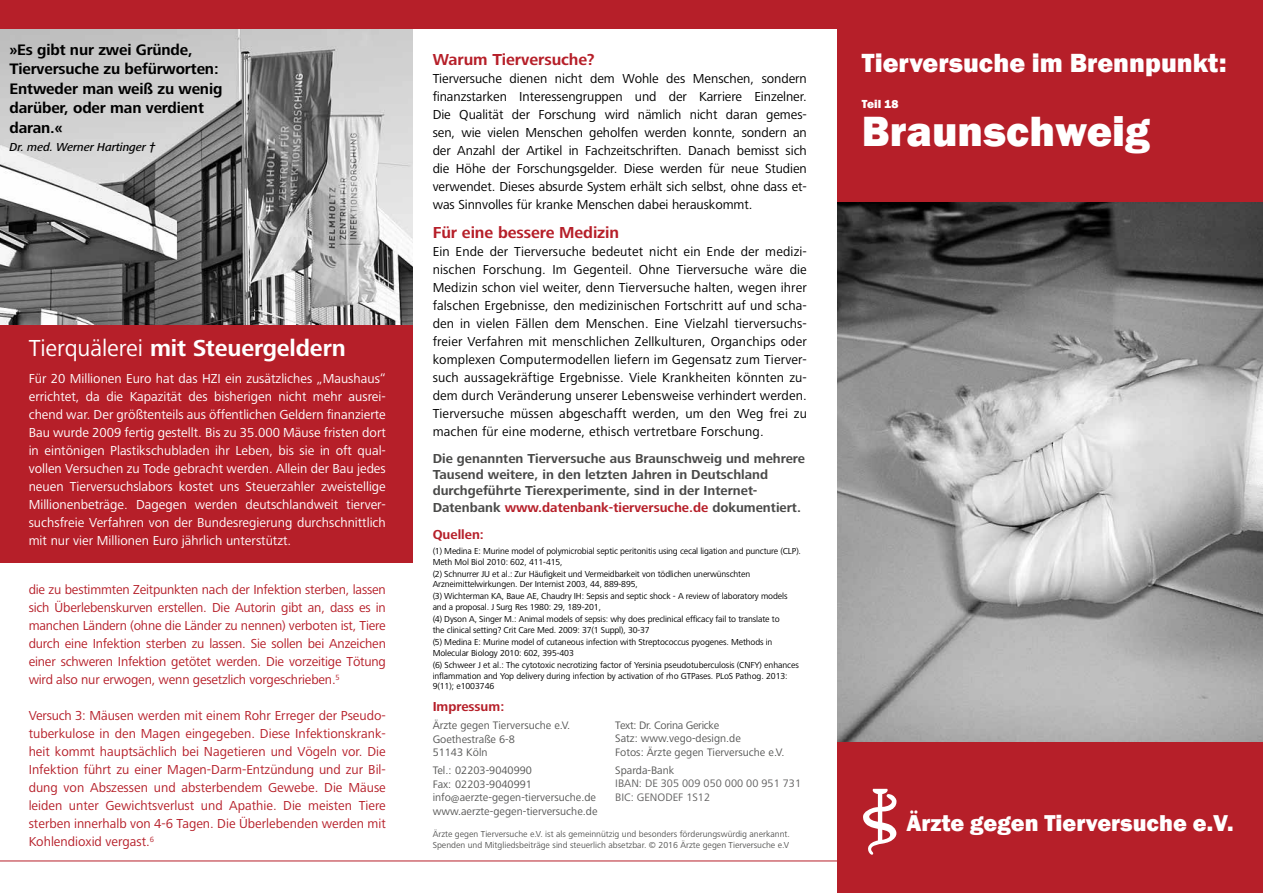
<style>
.page{position:relative;width:1263px;height:893px;background:#fff}
.page>*{position:absolute;margin:0;border:0;box-sizing:border-box;transform-origin:0 0}
.t1{font:800 43.5px "Franklin Gothic";color:#fff}
.t2{font:800 27px "Franklin Gothic";color:#fff}
.t3{font:700 24px "Frutiger Next LT";letter-spacing:-.005em;color:#fff}
.t4{font:800 23.55px "Franklin Gothic";color:#fff}
.t5{font:700 16.5px "Frutiger Next LT";letter-spacing:-.005em;color:#b61f29}
.t6{font:700 15.75px/19.5px "Frutiger Next LT";letter-spacing:-.01em;color:#000}
.t7{font:13.5px/18px "Frutiger Next LT";letter-spacing:-.005em;color:#000;text-align:justify}
.t8{font:13.5px/18px "Frutiger Next LT";letter-spacing:-.015em;color:#b61f29;text-align:justify}
.t9{font:13.5px/18px "Frutiger Next LT";color:#fff;text-align:justify}
.t10{font:700 13.5px/16.4px "Frutiger Next LT";color:#4a4a49}
.t11{font:700 13.5px "Frutiger Next LT";color:#b61f29}
.t12{font:italic 500 12px "Frutiger Next LT";letter-spacing:-.01em;color:#000}
.t13{font:800 12px "Franklin Gothic";color:#fff}
.t14{font:11.25px/13.5px "Frutiger Next LT";color:#575756}
.t15{font:11.25px/13.5px "Frutiger Next LT";color:#646363}
.t16{font:9px/10.8px "Frutiger Next LT";letter-spacing:-.015em;color:#000}
.t17{font:9px/10.8px "Frutiger Next LT";color:#575756}
.s1{font-weight:400}
.s2{color:#b61f29}
</style>
<div class="page">
<div style="left:0;top:313px;width:412px;height:250px;background:#b61f29"></div>
<img style="left:838px;top:201px;width:425px;height:541px">
<div style="left:838px;top:742px;width:425px;height:151px;background:#b61f29"></div>
<div style="left:838px;top:0;width:425px;height:201px;background:#b61f29"></div>
<svg style="left:863px;top:789px;width:34px;height:66px"></svg>
<hr style="left:0;top:861px;width:847px;height:1px;background:#b61f29">
<img style="left:0;top:29px;width:412px;height:295px">
<div style="left:0;top:0;width:847px;height:29px;background:#b61f29"></div>
<p class="t6" style="left:10px;top:40px;width:214px">»Es gibt nur zwei Gründe,<br>Tierversuche zu befürworten:<br>Entweder man weiß zu wenig darüber, oder man verdient daran.«</p>
<p class="t12" style="left:10px;top:140px;width:148px">Dr. med. Werner Hartinger †</p>
<h3 class="t3" style="left:29px;top:335px;width:319px"><span class="s1">Tierquälerei</span> mit Steuergeldern</h3>
<p class="t9" style="left:29px;top:370px;width:359px">Für 20 Millionen Euro hat das HZI ein zusätzliches „Maushaus“ errichtet, da die Kapazität des bisherigen nicht mehr ausrei&shy;chend war. Der größtenteils aus öffentlichen Geldern finanzierte Bau wurde 2009 fertig gestellt. Bis zu 35.000 Mäuse fristen dort in eintönigen Plastikschubladen ihr Leben, bis sie in oft qual&shy;vollen Versuchen zu Tode gebracht werden. Allein der Bau jedes neuen Tierversuchslabors kostet uns Steuerzahler zweistellige Millionenbeträge. Dagegen werden deutschlandweit tierver&shy;suchsfreie Verfahren von der Bundesregierung durchschnittlich mit nur vier Millionen Euro jährlich unterstützt.</p>
<p class="t8" style="left:29px;top:581px;width:359px">die zu bestimmten Zeitpunkten nach der Infektion sterben, lassen sich Überlebenskurven erstellen. Die Autorin gibt an, dass es in manchen Ländern (ohne die Länder zu nennen) verboten ist, Tiere durch eine Infektion sterben zu lassen. Sie sollen bei Anzeichen einer schweren Infektion getötet werden. Die vorzeitige Tötung wird also nur erwogen, wenn gesetzlich vorgeschrieben.<sup>5</sup></p>
<p class="t8" style="left:29px;top:707px;width:359px">Versuch 3: Mäusen werden mit einem Rohr Erreger der Pseudo&shy;tuberkulose in den Magen eingegeben. Diese Infektionskrank&shy;heit kommt hauptsächlich bei Nagetieren und Vögeln vor. Die Infektion führt zu einer Magen-Darm-Entzündung und zur Bil&shy;dung von Abszessen und absterbendem Gewebe. Die Mäuse leiden unter Gewichtsverlust und Apathie. Die meisten Tiere sterben innerhalb von 4-6 Tagen. Die Überlebenden werden mit Kohlendioxid vergast.<sup>6</sup></p>
<p class="t5" style="left:433px;top:51px;width:164px">Warum Tierversuche?</p>
<p class="t7" style="left:433px;top:70px;width:376px">Tierversuche dienen nicht dem Wohle des Menschen, sondern finanzstarken Interessengruppen und der Karriere Einzelner.<br>Die Qualität der Forschung wird nämlich nicht daran gemes&shy;sen, wie vielen Menschen geholfen werden konnte, sondern an der Anzahl der Artikel in Fachzeitschriften. Danach bemisst sich die Höhe der Forschungsgelder. Diese werden für neue Studien verwendet. Dieses absurde System erhält sich selbst, ohne dass et&shy;was Sinnvolles für kranke Menschen dabei herauskommt.</p>
<p class="t5" style="left:433px;top:223px;width:188px">Für eine bessere Medizin</p>
<p class="t7" style="left:433px;top:242px;width:376px">Ein Ende der Tierversuche bedeutet nicht ein Ende der medizi&shy;nischen Forschung. Im Gegenteil. Ohne Tierversuche wäre die Medizin schon viel weiter, denn Tierversuche halten, wegen ihrer falschen Ergebnisse, den medizinischen Fortschritt auf und scha&shy;den in vielen Fällen dem Menschen. Eine Vielzahl tierversuchs&shy;freier Verfahren mit menschlichen Zellkulturen, Organchips oder komplexen Computermodellen liefern im Gegensatz zum Tierver&shy;such aussagekräftige Ergebnisse. Viele Krankheiten könnten zu&shy;dem durch Veränderung unserer Lebensweise verhindert werden.<br>Tierversuche müssen abgeschafft werden, um den Weg frei zu machen für eine moderne, ethisch vertretbare Forschung.</p>
<p class="t10" style="left:433px;top:450px;width:374px">Die genannten Tierversuche aus Braunschweig und mehrere Tausend weitere, in den letzten Jahren in Deutschland durchgeführte Tierexperimente, sind in der Internet-Datenbank <span class="s2">www.datenbank-tierversuche.de</span> dokumentiert.</p>
<p class="t11" style="left:433px;top:527px;width:53px">Quellen:</p>
<p class="t16" style="left:433px;top:545px;width:370px">(1) Medina E: Murine model of polymicrobial septic peritonitis using cecal ligation and puncture (CLP).<br>Meth Mol Biol 2010: 602, 411-415,</p>
<p class="t16" style="left:433px;top:568px;width:319px">(2) Schnurrer JU et al.: Zur Häufigkeit und Vermeidbarkeit von tödlichen unerwünschten<br>Arzneimittelwirkungen. Der Internist 2003, 44, 889-895,</p>
<p class="t16" style="left:433px;top:591px;width:356px">(3) Wichterman KA, Baue AE, Chaudry IH: Sepsis and septic shock - A review of laboratory models and a proposal. J Surg Res 1980: 29, 189-201,</p>
<p class="t16" style="left:433px;top:614px;width:348px">(4) Dyson A, Singer M.: Animal models of sepsis: why does preclinical efficacy fail to translate to the clinical setting? Crit Care Med. 2009: 37(1 Suppl), 30-37</p>
<p class="t16" style="left:433px;top:637px;width:341px">(5) Medina E: Murine model of cutaneous infection with Streptococcus pyogenes. Methods in<br>Molecular Biology 2010: 602, 395-403</p>
<p class="t16" style="left:433px;top:659px;width:368px">(6) Schweer J et al.: The cytotoxic necrotizing factor of Yersinia pseudotuberculosis (CNFY) enhances inflammation and Yop delivery during infection by activation of rho GTPases. PLoS Pathog. 2013:<br>9(11); e1003746</p>
<p class="t11" style="left:433px;top:699px;width:73px">Impressum:</p>
<p class="t14" style="left:433px;top:718px;width:139px">Ärzte gegen Tierversuche e.V.<br>Goethestraße 6-8<br>51143 Köln</p>
<p class="t14" style="left:433px;top:763px;width:166px">Tel.: 02203-9040990<br>Fax: 02203-9040991 info@aerzte-gegen-tierversuche.de www.aerzte-gegen-tierversuche.de</p>
<p class="t14" style="left:615px;top:718px;width:171px">Text: Dr. Corina Gericke<br>Satz: www.vego-design.de<br>Fotos: Ärzte gegen Tierversuche e.V.</p>
<p class="t14" style="left:615px;top:763px;width:61px">Sparda-Bank</p>
<p class="t15" style="left:615px;top:777px;width:187px">IBAN: DE 305 009 050 000 00 951 731<br>BIC: GENODEF 1S12</p>
<p class="t17" style="left:433px;top:829px;width:359px">Ärzte gegen Tierversuche e.V. ist als gemeinnützig und besonders förderungswürdig anerkannt.<br>Spenden und Mitgliedsbeiträge sind steuerlich absetzbar. © 2016 Ärzte gegen Tierversuche e.V</p>
<h2 class="t2" style="left:862px;top:46px;width:366px">Tierversuche im Brennpunkt:</h2>
<p class="t13" style="left:862px;top:96px;width:38px">Teil 18</p>
<h1 class="t1" style="left:862px;top:103px;width:289px">Braunschweig</h1>
<h3 class="t4" style="left:906px;top:808px;width:329px">Ärzte gegen Tierversuche e.V.</h3>
</div>
